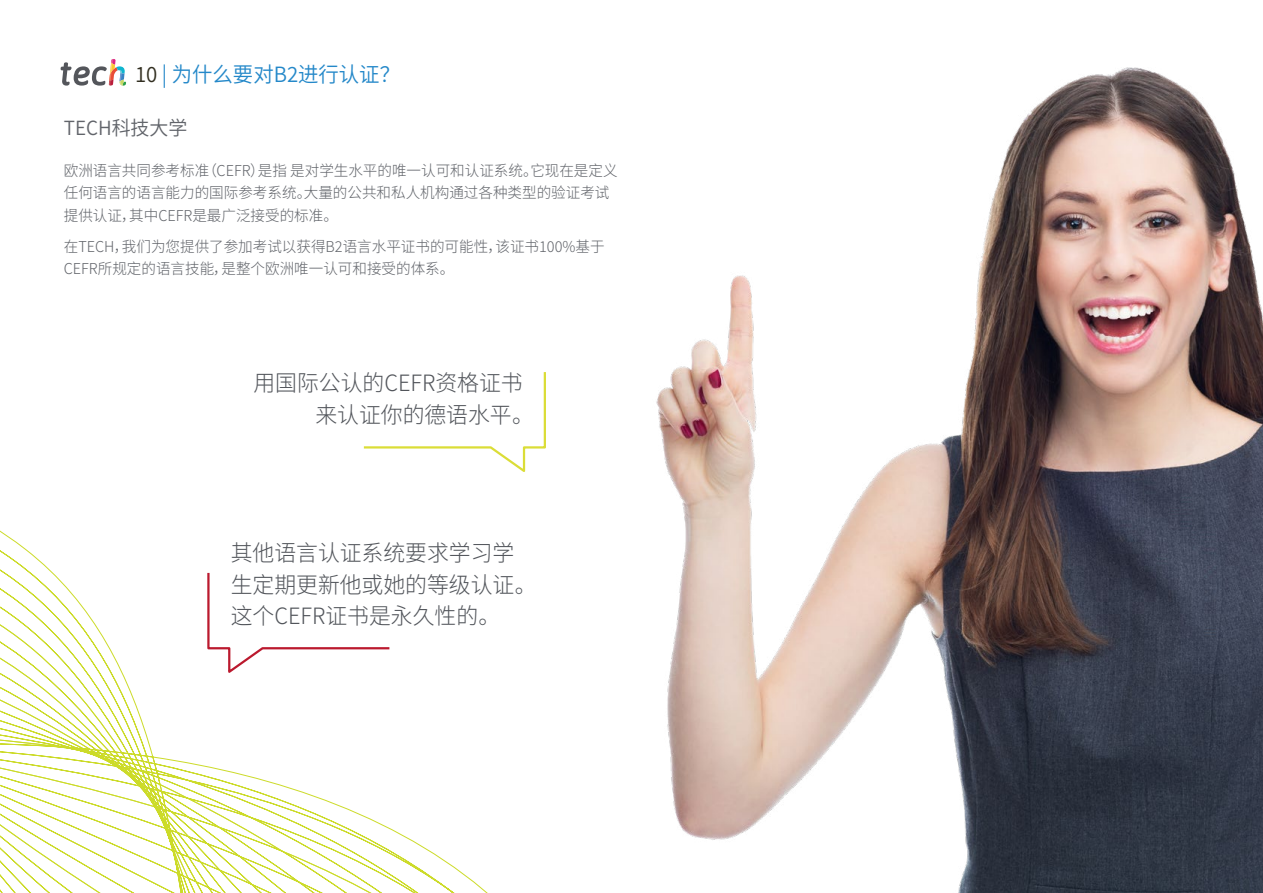
<style>
.page{position:relative;width:1263px;height:893px;background:#fff}
.page>*{position:absolute;margin:0;border:0;box-sizing:border-box;transform-origin:0 0}
.t1{font:300 22.5px/31.5px "Source Han Sans CN";color:#52555b}
.t2{font:21px "Source Han Sans CN";color:#2488c9}
.t3{font:19.5px "Source Han Sans CN";color:#61646a}
.t4{font:300 15px/22.5px "Source Han Sans CN";color:#61646a}
.s1{color:#312e20}
</style>
<div class="page">
<svg style="left:0;top:530px;width:488px;height:363px"></svg>
<img style="left:656px;top:67px;width:607px;height:826px">
<svg style="left:206px;top:571px;width:186px;height:105px"></svg>
<svg style="left:363px;top:372px;width:183px;height:100px"></svg>
<svg style="left:61px;top:59px;width:65px;height:27px"></svg>
<h2 class="t2" style="left:135px;top:63px;width:267px"><span class="s1">10</span> | 为什么要对B2进行认证？</h2>
<h3 class="t3" style="left:64px;top:116px;width:125px">TECH科技大学</h3>
<p class="t4" style="left:64px;top:159px;width:555px">欧洲语言共同参考标准（CEFR）是指 是对学生水平的唯一认可和认证系统。它现在是定义任何语言的语言能力的国际参考系统。大量的公共和私人机构通过各种类型的验证考试提供认证，其中CEFR是最广泛接受的标准。</p>
<p class="t4" style="left:64px;top:235px;width:542px">在TECH，我们为您提供了参加考试以获得B2语言水平证书的可能性，该证书100%基于<br>CEFR所规定的语言技能，是整个欧洲唯一认可和接受的体系。</p>
<h1 class="t1" style="left:315px;top:368px;width:220px;text-indent:-62px">用国际公认的CEFR资格证书来认证你的德语水平。</h1>
<h1 class="t1" style="left:231px;top:538px;width:307px">其他语言认证系统要求学习学生定期更新他或她的等级认证。这个CEFR证书是永久性的。</h1>
</div>
